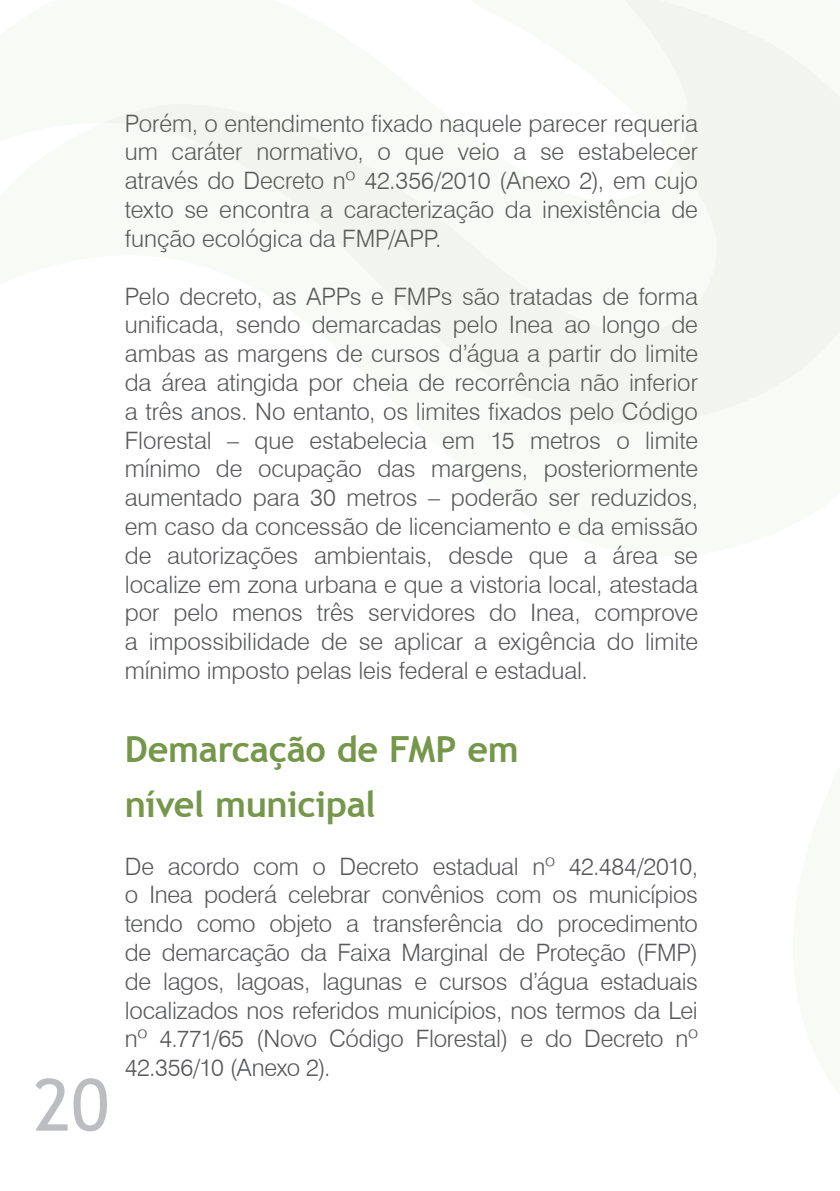
<style>
.page{position:relative;width:840px;height:1191px;background:#fff}
.page>*{position:absolute;margin:0;border:0;box-sizing:border-box;transform-origin:0 0}
.t1{font:72px "Trebuchet MS";color:#bcbdc0}
.t2{font:700 36px/54.6px "Trebuchet MS";letter-spacing:-.01em;color:#75974a}
.t3{font:300 24px/28.8px "Swiss 721 BT";letter-spacing:-.005em;color:#57585a;text-align:justify}
</style>
<div class="page">
<svg style="left:103px;top:0;width:736px;height:424px"></svg>
<p class="t3" style="left:125px;top:108px;width:574px">Porém, o entendimento fixado naquele parecer requeria um caráter normativo, o que veio a se estabelecer através do Decreto nº 42.356/2010 (Anexo 2), em cujo texto se encontra a caracterização da inexistência de função ecológica da FMP/APP.</p>
<p class="t3" style="left:125px;top:281px;width:574px">Pelo decreto, as APPs e FMPs são tratadas de forma unificada, sendo demarcadas pelo Inea ao longo de ambas as margens de cursos d’água a partir do limite da área atingida por cheia de recorrência não inferior a três anos. No entanto, os limites fixados pelo Código Florestal – que estabelecia em 15 metros o limite mínimo de ocupação das margens, posteriormente aumentado para 30 metros – poderão ser reduzidos, em caso da concessão de licenciamento e da emissão de autorizações ambientais, desde que a área se localize em zona urbana e que a vistoria local, atestada por pelo menos três servidores do Inea, comprove a impossibilidade de se aplicar a exigência do limite mínimo imposto pelas leis federal e estadual.</p>
<h1 class="t1" style="left:33px;top:1062px;width:77px">20</h1>
<h2 class="t2" style="left:125px;top:722px;width:395px">Demarcação de FMP em nível municipal</h2>
<p class="t3" style="left:125px;top:851px;width:574px">De acordo com o Decreto estadual nº 42.484/2010, o Inea poderá celebrar convênios com os municípios tendo como objeto a transferência do procedimento de demarcação da Faixa Marginal de Proteção (FMP) de lagos, lagoas, lagunas e cursos d’água estaduais localizados nos referidos municípios, nos termos da Lei nº 4.771/65 (Novo Código Florestal) e do Decreto nº 42.356/10 (Anexo 2).</p>
</div>
